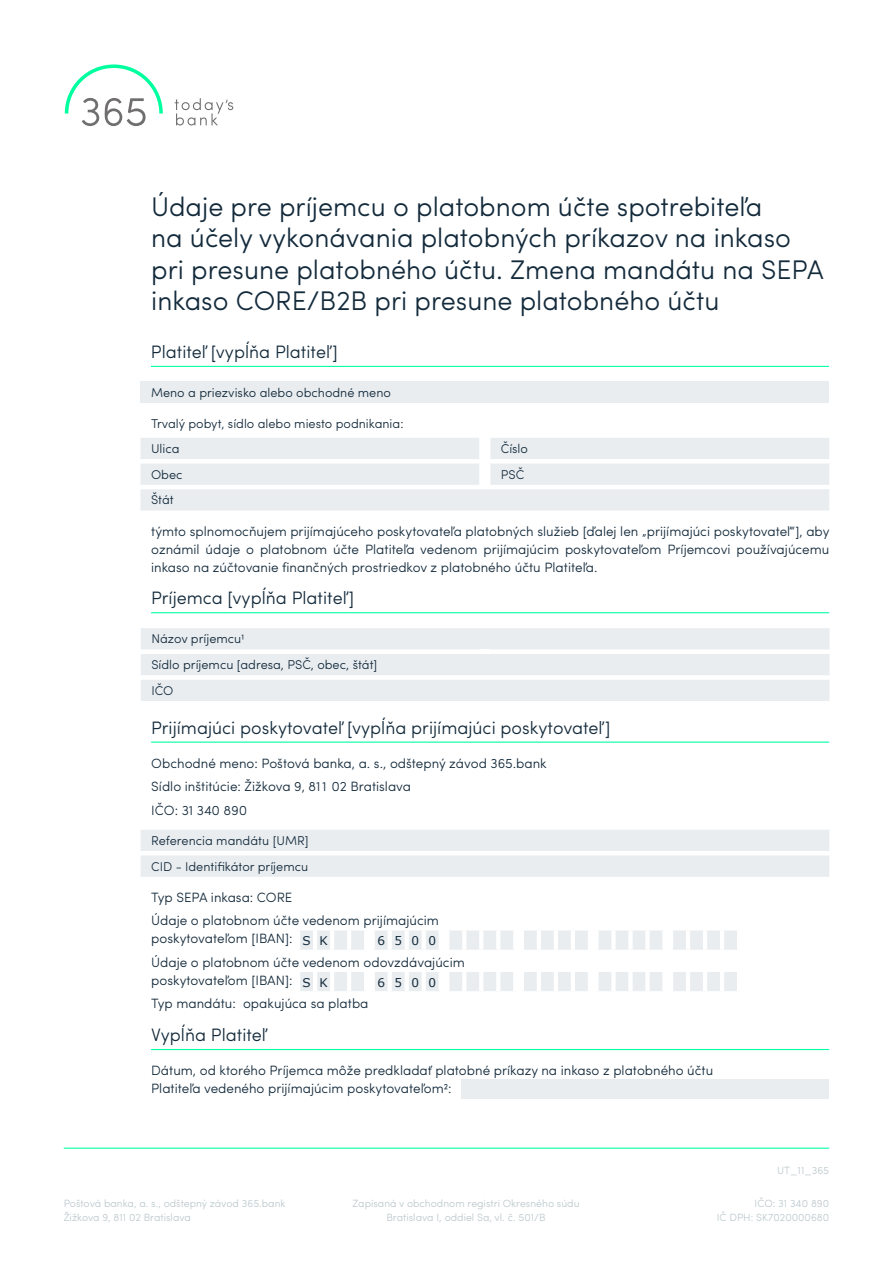
<style>
.page{position:relative;width:893px;height:1263px;background:#fff}
.page>*{position:absolute;margin:0;border:0;box-sizing:border-box;transform-origin:0 0}
.t1{font:300 27px/31.5px "Sofia Pro";color:#132a3b}
.t2{font:300 18px "Sofia Pro";color:#132a3b}
.t3{font:300 13.5px/18px "Sofia Pro";color:#132a3b}
.t4{font:300 12.75px/25.8px "Sofia Pro";color:#132a3b}
.t5{font:12px "Verdana";letter-spacing:.78em;color:#132a3b}
.t6{font:300 10.5px/13.5px "Sofia Pro";color:#bdc9cd}
</style>
<div class="page">
<hr style="left:64px;top:1147px;width:765px;height:2px;background:#06ffa4">
<svg style="left:65px;top:64px;width:98px;height:62px"></svg>
<svg style="left:175px;top:98px;width:58px;height:27px"></svg>
<hr style="left:151px;top:366px;width:678px;height:1px;background:#06ffa4">
<hr style="left:151px;top:612px;width:678px;height:1px;background:#06ffa4">
<hr style="left:151px;top:741px;width:678px;height:2px;background:#06ffa4">
<div style="left:140px;top:382px;width:689px;height:21px;background:#e9edf0"></div>
<svg style="left:141px;top:628px;width:689px;height:73px;background:#ebeff1"></svg>
<div style="left:480px;top:649px;width:11px;height:5px;background:#fff"></div>
<svg style="left:141px;top:830px;width:688px;height:47px;background:#ebeef1"></svg>
<div style="left:300px;top:931px;width:437px;height:19px;background:#e9edf0"></div>
<hr style="left:313px;top:930px;width:4px;height:20px;background:#fff">
<hr style="left:330px;top:930px;width:4px;height:20px;background:#fff">
<hr style="left:347px;top:930px;width:4px;height:20px;background:#fff">
<hr style="left:364px;top:930px;width:4px;height:20px;background:#fff">
<hr style="left:371px;top:930px;width:4px;height:20px;background:#fff">
<hr style="left:388px;top:930px;width:4px;height:20px;background:#fff">
<hr style="left:405px;top:930px;width:4px;height:20px;background:#fff">
<hr style="left:422px;top:930px;width:4px;height:20px;background:#fff">
<hr style="left:439px;top:930px;width:4px;height:20px;background:#fff">
<hr style="left:445px;top:930px;width:4px;height:20px;background:#fff">
<hr style="left:462px;top:930px;width:4px;height:20px;background:#fff">
<hr style="left:479px;top:930px;width:4px;height:20px;background:#fff">
<hr style="left:496px;top:930px;width:4px;height:20px;background:#fff">
<hr style="left:513px;top:930px;width:4px;height:20px;background:#fff">
<hr style="left:520px;top:930px;width:4px;height:20px;background:#fff">
<hr style="left:537px;top:930px;width:4px;height:20px;background:#fff">
<hr style="left:554px;top:930px;width:4px;height:20px;background:#fff">
<hr style="left:571px;top:930px;width:4px;height:20px;background:#fff">
<hr style="left:588px;top:930px;width:4px;height:20px;background:#fff">
<div style="left:594px;top:930px;width:5px;height:20px;background:#fff"></div>
<div style="left:611px;top:930px;width:5px;height:20px;background:#fff"></div>
<div style="left:628px;top:930px;width:5px;height:20px;background:#fff"></div>
<div style="left:645px;top:930px;width:5px;height:20px;background:#fff"></div>
<div style="left:662px;top:930px;width:5px;height:20px;background:#fff"></div>
<hr style="left:669px;top:930px;width:4px;height:20px;background:#fff">
<hr style="left:686px;top:930px;width:4px;height:20px;background:#fff">
<hr style="left:703px;top:930px;width:4px;height:20px;background:#fff">
<hr style="left:720px;top:930px;width:4px;height:20px;background:#fff">
<div style="left:300px;top:972px;width:437px;height:19px;background:#e9edf0"></div>
<hr style="left:313px;top:972px;width:4px;height:19px;background:#fff">
<hr style="left:330px;top:972px;width:4px;height:19px;background:#fff">
<hr style="left:347px;top:972px;width:4px;height:19px;background:#fff">
<hr style="left:364px;top:972px;width:4px;height:19px;background:#fff">
<hr style="left:371px;top:972px;width:4px;height:19px;background:#fff">
<hr style="left:388px;top:972px;width:4px;height:19px;background:#fff">
<hr style="left:405px;top:972px;width:4px;height:19px;background:#fff">
<hr style="left:422px;top:972px;width:4px;height:19px;background:#fff">
<hr style="left:439px;top:972px;width:4px;height:19px;background:#fff">
<hr style="left:445px;top:972px;width:4px;height:19px;background:#fff">
<hr style="left:462px;top:972px;width:4px;height:19px;background:#fff">
<hr style="left:479px;top:972px;width:4px;height:19px;background:#fff">
<hr style="left:496px;top:972px;width:4px;height:19px;background:#fff">
<hr style="left:513px;top:972px;width:4px;height:19px;background:#fff">
<hr style="left:520px;top:972px;width:4px;height:19px;background:#fff">
<hr style="left:537px;top:972px;width:4px;height:19px;background:#fff">
<hr style="left:554px;top:972px;width:4px;height:19px;background:#fff">
<hr style="left:571px;top:972px;width:4px;height:19px;background:#fff">
<hr style="left:588px;top:972px;width:4px;height:19px;background:#fff">
<div style="left:594px;top:972px;width:5px;height:19px;background:#fff"></div>
<div style="left:611px;top:972px;width:5px;height:19px;background:#fff"></div>
<div style="left:628px;top:972px;width:5px;height:19px;background:#fff"></div>
<div style="left:645px;top:972px;width:5px;height:19px;background:#fff"></div>
<div style="left:662px;top:972px;width:5px;height:19px;background:#fff"></div>
<hr style="left:669px;top:972px;width:4px;height:19px;background:#fff">
<hr style="left:686px;top:972px;width:4px;height:19px;background:#fff">
<hr style="left:703px;top:972px;width:4px;height:19px;background:#fff">
<hr style="left:720px;top:972px;width:4px;height:19px;background:#fff">
<svg style="left:140px;top:438px;width:689px;height:73px;fill:#e9edf0"></svg>
<svg style="left:479px;top:438px;width:11px;height:47px"></svg>
<div style="left:462px;top:1079px;width:367px;height:19px;background:#e9edf0"></div>
<hr style="left:151px;top:1049px;width:678px;height:1px;background:#06ffa4">
<h1 class="t1" style="left:151px;top:189px;width:674px">Údaje pre príjemcu o platobnom účte spotrebiteľa<br>na účely vykonávania platobných príkazov na inkaso pri presune platobného účtu. Zmena mandátu na SEPA inkaso CORE/B2B pri presune platobného účtu</h1>
<h2 class="t2" style="left:151px;top:338px;width:188px">Platiteľ [vypĺňa Platiteľ]</h2>
<p class="t4" style="left:151px;top:379px;width:241px">Meno a priezvisko alebo obchodné meno</p>
<p class="t4" style="left:151px;top:410px;width:254px;line-height:24.8px">Trvalý pobyt, sídlo alebo miesto podnikania:<br>Ulica</p>
<p class="t4" style="left:501px;top:435px;width:29px">Číslo</p>
<p class="t4" style="left:151px;top:460px;width:33px">Obec</p>
<p class="t4" style="left:501px;top:460px;width:25px">PSČ</p>
<p class="t4" style="left:151px;top:486px;width:24px">Štát</p>
<p class="t3" style="left:151px;top:521px;width:680px;text-align:justify">týmto splnomocňujem prijímajúceho poskytovateľa platobných služieb [ďalej len „prijímajúci poskytovateľ“], aby oznámil údaje o platobnom účte Platiteľa vedenom prijímajúcim poskytovateľom Príjemcovi používajúcemu inkaso na zúčtovanie finančných prostriedkov z platobného účtu Platiteľa.</p>
<h2 class="t2" style="left:151px;top:585px;width:205px">Príjemca [vypĺňa Platiteľ]</h2>
<p class="t4" style="left:151px;top:625px;width:227px">Názov príjemcu1<br>Sídlo príjemcu [adresa, PSČ, obec, štát]<br>IČO</p>
<h2 class="t2" style="left:151px;top:714px;width:461px">Prijímajúci poskytovateľ [vypĺňa prijímajúci poskytovateľ]</h2>
<p class="t3" style="left:151px;top:750px;width:397px;line-height:23.5px">Obchodné meno: Poštová banka, a. s., odštepný závod 365.bank<br>Sídlo inštitúcie: Žižkova 9, 811 02 Bratislava<br>IČO: 31 340 890</p>
<p class="t4" style="left:151px;top:827px;width:159px">Referencia mandátu [UMR]<br>CID - Identifikátor príjemcu</p>
<p class="t3" style="left:151px;top:884px;width:289px;line-height:23.5px">Typ SEPA inkasa: CORE<br>Údaje o platobnom účte vedenom prijímajúcim</p>
<p class="t3" style="left:151px;top:929px;width:178px">poskytovateľom [IBAN]: <sub>S</sub> <sub>K</sub></p>
<p class="t5" style="left:377px;top:933px;width:60px">6500</p>
<p class="t3" style="left:151px;top:952px;width:315px">Údaje o platobnom účte vedenom odovzdávajúcim poskytovateľom [IBAN]: <sub>S</sub> <sub>K</sub></p>
<p class="t5" style="left:377px;top:974px;width:60px">6500</p>
<p class="t3" style="left:151px;top:994px;width:219px">Typ mandátu: opakujúca sa platba</p>
<h2 class="t2" style="left:151px;top:1021px;width:116px">Vypĺňa Platiteľ</h2>
<p class="t3" style="left:151px;top:1060px;width:564px">Dátum, od ktorého Príjemca môže predkladať platobné príkazy na inkaso z platobného účtu<br>Platiteľa vedeného prijímajúcim poskytovateľom2:</p>
<p class="t6" style="left:777px;top:1163px;width:54px">UT_11_365</p>
<p class="t6" style="left:64px;top:1196px;width:223px">Poštová banka, a. s., odštepný závod 365.bank<br>Žižkova 9, 811 02 Bratislava</p>
<p class="t6" style="left:353px;top:1196px;width:228px;text-align:center">Zapísaná v obchodnom registri Okresného súdu<br>Bratislava I, oddiel Sa, vl. č. 501/B</p>
<p class="t6" style="left:717px;top:1196px;width:114px;text-align:right">IČO: 31 340 890<br>IČ DPH: SK7020000680</p>
</div>
